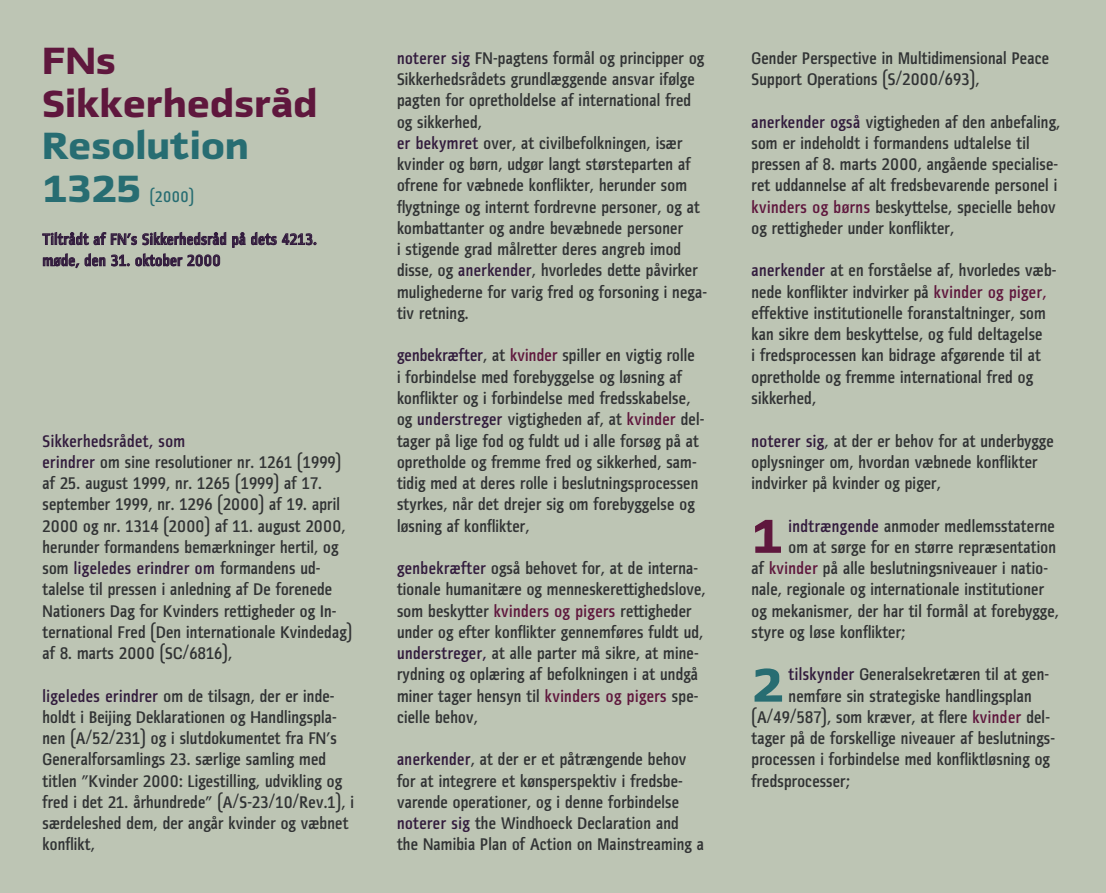
<style>
.page{position:relative;width:1106px;height:893px;background:#bdc5b4}
.page>*{position:absolute;margin:0;border:0;box-sizing:border-box;transform-origin:0 0}
.brød_med_uni{font:800 50.7px "Fletch";color:#5f173d}
.brød_med_uni-2{font:800 50.7px "Fletch";color:#276d72}
.brød_med_uni-3{font:800 40.5px/42.5px "Fletch";letter-spacing:.01em;color:#5f173d}
.brød_med_uni-4{font:800 40.5px/42.5px "Fletch";letter-spacing:.01em;color:#276d72}
.brød_med_uniti{font:18px/21.3px "Fletch Condensed";letter-spacing:.01em;color:#313334}
.brød_med_uni-5{font:18px "Fletch Condensed";letter-spacing:.01em;color:#313334}
.Heading_3{font:18px "Fletch Condensed";letter-spacing:.025em;color:#321b3d}
.Heading_2{font:16.5px/21.3px "Fletch Condensed";letter-spacing:.025em;color:#321b3d}
.brød_med_uni-6{font:16.5px "Fletch Condensed";color:#276d72}
.s1{color:#321b3d}
.s2{color:#5f173d}
</style>
<div class="page">
<svg style="left:42px;top:232px;width:184px;height:13px"></svg>
<svg style="left:232px;top:232px;width:13px;height:16px"></svg>
<svg style="left:251px;top:232px;width:25px;height:13px"></svg>
<svg style="left:282px;top:233px;width:34px;height:12px"></svg>
<svg style="left:43px;top:253px;width:36px;height:15px"></svg>
<svg style="left:85px;top:253px;width:20px;height:13px"></svg>
<svg style="left:111px;top:255px;width:19px;height:11px"></svg>
<svg style="left:136px;top:253px;width:84px;height:13px"></svg>
<p class="brød_med_uni-3" style="left:43px;top:39px;width:276px">FNs<br>Sikkerhedsråd</p>
<p class="brød_med_uni-4" style="left:43px;top:124px;width:208px">Resolution<br>1325</p>
<p class="brød_med_uni-6" style="left:150px;top:187px;width:45px">(2000)</p>
<p class="Heading_2" style="left:43px;top:229px;width:276px">Tiltrådt af FN’s Sikkerhedsråd på dets 4213. møde, den 31. oktober 2000</p>
<p class="Heading_3" style="left:43px;top:431px;width:144px">Sikkerhedsrådet, som</p>
<p class="brød_med_uniti" style="left:43px;top:451px;width:311px"><span class="s1">erindrer</span> om sine resolutioner nr. 1261 (1999) af 25. august 1999, nr. 1265 (1999) af 17. september 1999, nr. 1296 (2000) af 19. april 2000 og nr. 1314 (2000) af 11. august 2000, herunder formandens bemærkninger hertil, og som <span class="s1">ligeledes erindrer om</span> formandens ud&shy;talelse til pressen i anledning af De forenede Nationers Dag for Kvinders rettigheder og In&shy;ternational Fred (Den internationale Kvindedag) af 8. marts 2000 (SC/6816),</p>
<p class="brød_med_uniti" style="left:43px;top:685px;width:313px"><span class="s1">ligeledes erindrer</span> om de tilsagn, der er inde&shy;holdt i Beijing Deklarationen og Handlingspla&shy;nen (A/52/231) og i slutdokumentet fra FN’s Generalforsamlings 23. særlige samling med titlen ”Kvinder 2000: Ligestilling, udvikling og fred i det 21. århundrede” (A/S-23/10/Rev.1), i særdeleshed dem, der angår kvinder og væbnet konflikt,</p>
<p class="brød_med_uniti" style="left:397px;top:47px;width:309px"><span class="s1">noterer sig</span> FN-pagtens formål og principper og Sikkerhedsrådets grundlæggende ansvar ifølge pagten for opretholdelse af international fred og sikkerhed,</p>
<p class="brød_med_uniti" style="left:397px;top:133px;width:311px"><span class="s1">er bekymret</span> over, at civilbefolkningen, især kvinder og børn, udgør langt størsteparten af ofrene for væbnede konflikter, herunder som flygtninge og internt fordrevne personer, og at kombattanter og andre bevæbnede personer<br>i stigende grad målretter deres angreb imod disse, og <span class="s1">anerkender</span>, hvorledes dette påvirker mulighederne for varig fred og forsoning i nega&shy;tiv retning.</p>
<p class="brød_med_uniti" style="left:397px;top:345px;width:309px"><span class="s1">genbekræfter</span>, at <span class="s2">kvinder</span> spiller en vigtig rolle<br>i forbindelse med forebyggelse og løsning af konflikter og i forbindelse med fredsskabelse, og <span class="s1">understreger</span> vigtigheden af, at <span class="s2">kvinder</span> del&shy;tager på lige fod og fuldt ud i alle forsøg på at opretholde og fremme fred og sikkerhed, sam&shy;tidig med at deres rolle i beslutningsprocessen styrkes, når det drejer sig om forebyggelse og løsning af konflikter,</p>
<p class="brød_med_uniti" style="left:397px;top:558px;width:310px"><span class="s1">genbekræfter</span> også behovet for, at de interna&shy;tionale humanitære og menneskerettighedslove, som beskytter <span class="s2">kvinders og pigers</span> rettigheder under og efter konflikter gennemføres fuldt ud,</p>
<p class="brød_med_uniti" style="left:397px;top:643px;width:303px;text-align:justify"><span class="s1">understreger,</span> at alle parter må sikre, at mine&shy;rydning og oplæring af befolkningen i at undgå miner tager hensyn til <span class="s2">kvinders og pigers</span> spe&shy;cielle behov,</p>
<p class="brød_med_uniti" style="left:397px;top:749px;width:308px"><span class="s1">anerkender</span>, at der er et påtrængende behov for at integrere et kønsperspektiv i fredsbe&shy;varende operationer, og i denne forbindelse <span class="s1">noterer sig</span> the Windhoeck Declaration and the Namibia Plan of Action on Mainstreaming a</p>
<p class="brød_med_uniti" style="left:751px;top:47px;width:299px">Gender Perspective in Multidimensional Peace<br>Support Operations (S/2000/693),</p>
<p class="brød_med_uniti" style="left:751px;top:111px;width:310px"><span class="s1">anerkender også</span> vigtigheden af den anbefaling, som er indeholdt i formandens udtalelse til pressen af 8. marts 2000, angående specialise&shy;ret uddannelse af alt fredsbevarende personel i <span class="s2">kvinders og børns</span> beskyttelse, specielle behov og rettigheder under konflikter,</p>
<p class="brød_med_uniti" style="left:751px;top:260px;width:306px"><span class="s1">anerkender</span> at en forståelse af, hvorledes væb&shy;nede konflikter indvirker på <span class="s2">kvinder og piger, </span>effektive institutionelle foranstaltninger, som kan sikre dem beskyttelse, og fuld deltagelse<br>i fredsprocessen kan bidrage afgørende til at opretholde og fremme international fred og sikkerhed,</p>
<p class="brød_med_uniti" style="left:751px;top:430px;width:304px"><span class="s1">noterer sig</span>, at der er behov for at underbygge oplysninger om, hvordan væbnede konflikter indvirker på kvinder og piger,</p>
<p class="brød_med_uni" style="left:751px;top:508px;width:34px">1</p>
<p class="brød_med_uni-5" style="left:788px;top:516px;width:268px"><span class="s1">indtrængende</span> anmoder medlemsstaterne</p>
<p class="brød_med_uni-5" style="left:788px;top:537px;width:269px">om at sørge for en større repræsentation</p>
<p class="brød_med_uni-5" style="left:751px;top:558px;width:298px">af <span class="s2">kvinder</span> på alle beslutningsniveauer i natio-</p>
<p class="brød_med_uni-5" style="left:751px;top:579px;width:294px">nale, regionale og internationale institutioner</p>
<p class="brød_med_uni-5" style="left:751px;top:601px;width:309px">og mekanismer, der har til formål at forebygge,</p>
<p class="brød_med_uni-5" style="left:751px;top:622px;width:155px">styre og løse konflikter;</p>
<p class="brød_med_uni-2" style="left:751px;top:657px;width:34px">2</p>
<p class="brød_med_uni-5" style="left:788px;top:665px;width:262px"><span class="s1">tilskynder</span> Generalsekretæren til at gen-</p>
<p class="brød_med_uni-5" style="left:788px;top:686px;width:245px">nemføre sin strategiske handlingsplan</p>
<p class="brød_med_uni-5" style="left:751px;top:707px;width:300px">(A/49/587), som kræver, at flere <span class="s2">kvinder</span> del-</p>
<p class="brød_med_uni-5" style="left:751px;top:728px;width:305px">tager på de forskellige niveauer af beslutnings-</p>
<p class="brød_med_uni-5" style="left:751px;top:750px;width:300px">processen i forbindelse med konfliktløsning og</p>
<p class="brød_med_uni-5" style="left:751px;top:771px;width:100px">fredsprocesser;</p>
</div>
